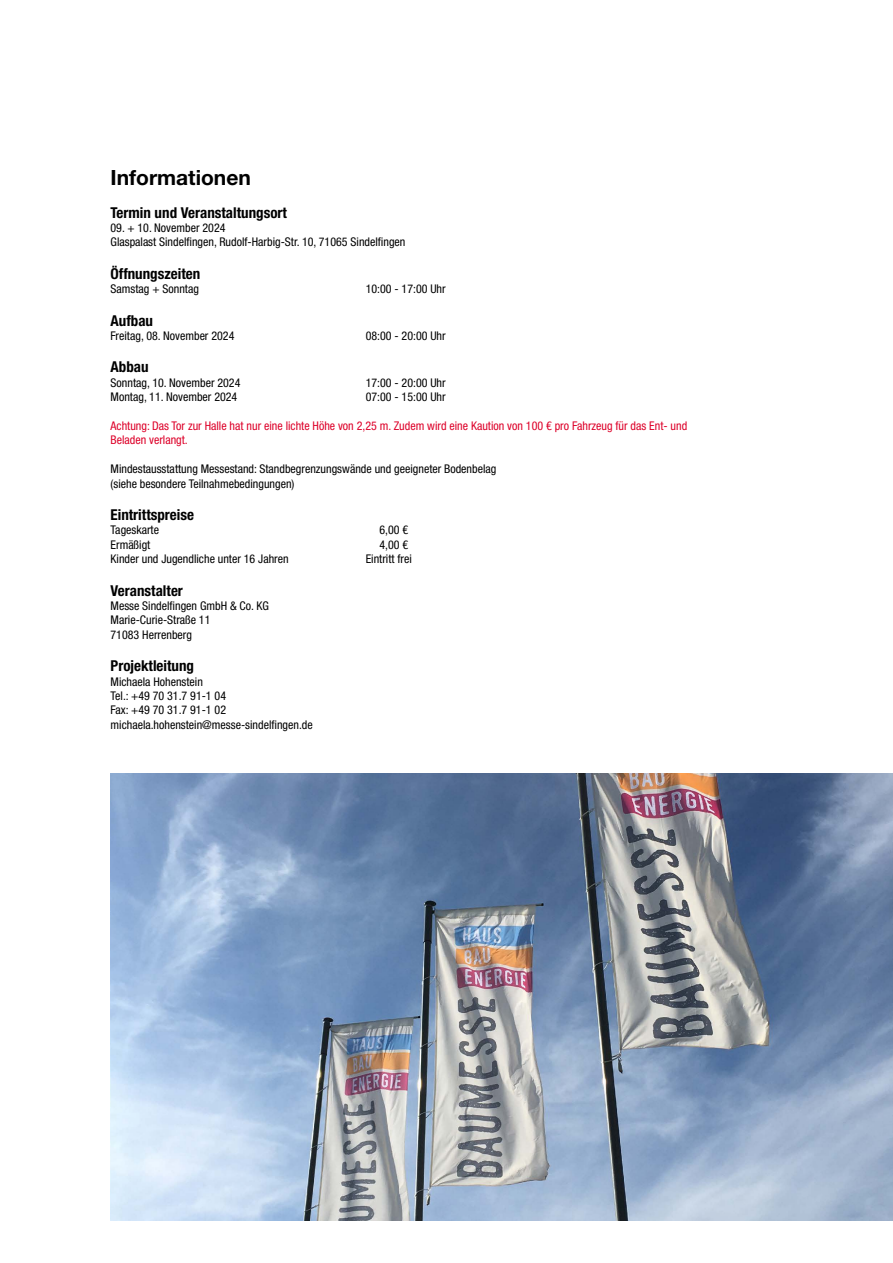
<style>
.page{position:relative;width:893px;height:1263px;background:#fff}
.page>*{position:absolute;margin:0;border:0;box-sizing:border-box;transform-origin:0 0}
.t1{font:700 21px "Helvetica Neue LT Std";color:#000}
.t2{font:700 condensed 15px "Helvetica Neue LT Std";color:#000}
.t3{font:condensed 12px/14.4px "Helvetica Neue LT Std";color:#000}
.t4{font:condensed 12px/14.4px "Helvetica Neue LT Std";color:#dd0029}
</style>
<div class="page">
<img style="left:111px;top:774px;width:782px;height:446px">
<h1 class="t1" style="left:111px;top:165px;width:142px">Informationen</h1>
<p class="t2" style="left:111px;top:203px;width:178px">Termin und Veranstaltungsort</p>
<p class="t3" style="left:111px;top:220px;width:296px">09. + 10. November 2024<br>Glaspalast Sindelfingen, Rudolf-Harbig-Str. 10, 71065 Sindelfingen</p>
<p class="t2" style="left:111px;top:264px;width:91px">Öffnungszeiten</p>
<p class="t3" style="left:111px;top:282px;width:90px">Samstag + Sonntag</p>
<p class="t3" style="left:366px;top:282px;width:82px">10:00 - 17:00 Uhr</p>
<p class="t2" style="left:111px;top:311px;width:44px">Aufbau</p>
<p class="t3" style="left:111px;top:328px;width:125px">Freitag, 08. November 2024</p>
<p class="t3" style="left:366px;top:328px;width:82px">08:00 - 20:00 Uhr</p>
<p class="t2" style="left:111px;top:358px;width:40px">Abbau</p>
<p class="t3" style="left:111px;top:375px;width:131px">Sonntag, 10. November 2024</p>
<p class="t3" style="left:366px;top:375px;width:82px">17:00 - 20:00 Uhr</p>
<p class="t3" style="left:111px;top:390px;width:128px">Montag, 11. November 2024</p>
<p class="t3" style="left:366px;top:390px;width:82px">07:00 - 15:00 Uhr</p>
<p class="t4" style="left:111px;top:418px;width:578px">Achtung: Das Tor zur Halle hat nur eine lichte Höhe von 2,25 m. Zudem wird eine Kaution von 100 € pro Fahrzeug für das Ent- und<br>Beladen verlangt.</p>
<p class="t3" style="left:111px;top:462px;width:387px">Mindestausstattung Messestand: Standbegrenzungswände und geeigneter Bodenbelag (siehe besondere Teilnahmebedingungen)</p>
<p class="t2" style="left:111px;top:505px;width:85px">Eintrittspreise</p>
<p class="t3" style="left:111px;top:523px;width:50px">Tageskarte</p>
<p class="t3" style="left:379px;top:523px;width:30px">6,00 €</p>
<p class="t3" style="left:111px;top:537px;width:41px">Ermäßigt</p>
<p class="t3" style="left:379px;top:537px;width:30px">4,00 €</p>
<p class="t3" style="left:111px;top:552px;width:180px">Kinder und Jugendliche unter 16 Jahren</p>
<p class="t3" style="left:366px;top:552px;width:48px">Eintritt frei</p>
<p class="t2" style="left:111px;top:581px;width:74px">Veranstalter</p>
<p class="t3" style="left:111px;top:598px;width:160px">Messe Sindelfingen GmbH &amp; Co. KG<br>Marie-Curie-Straße 11<br>71083 Herrenberg</p>
<p class="t2" style="left:111px;top:657px;width:85px">Projektleitung</p>
<p class="t3" style="left:111px;top:674px;width:204px">Michaela Hohenstein<br>Tel.: +49 70 31.7 91-1 04<br>Fax: +49 70 31.7 91-1 02 michaela.hohenstein@messe-sindelfingen.de</p>
</div>
